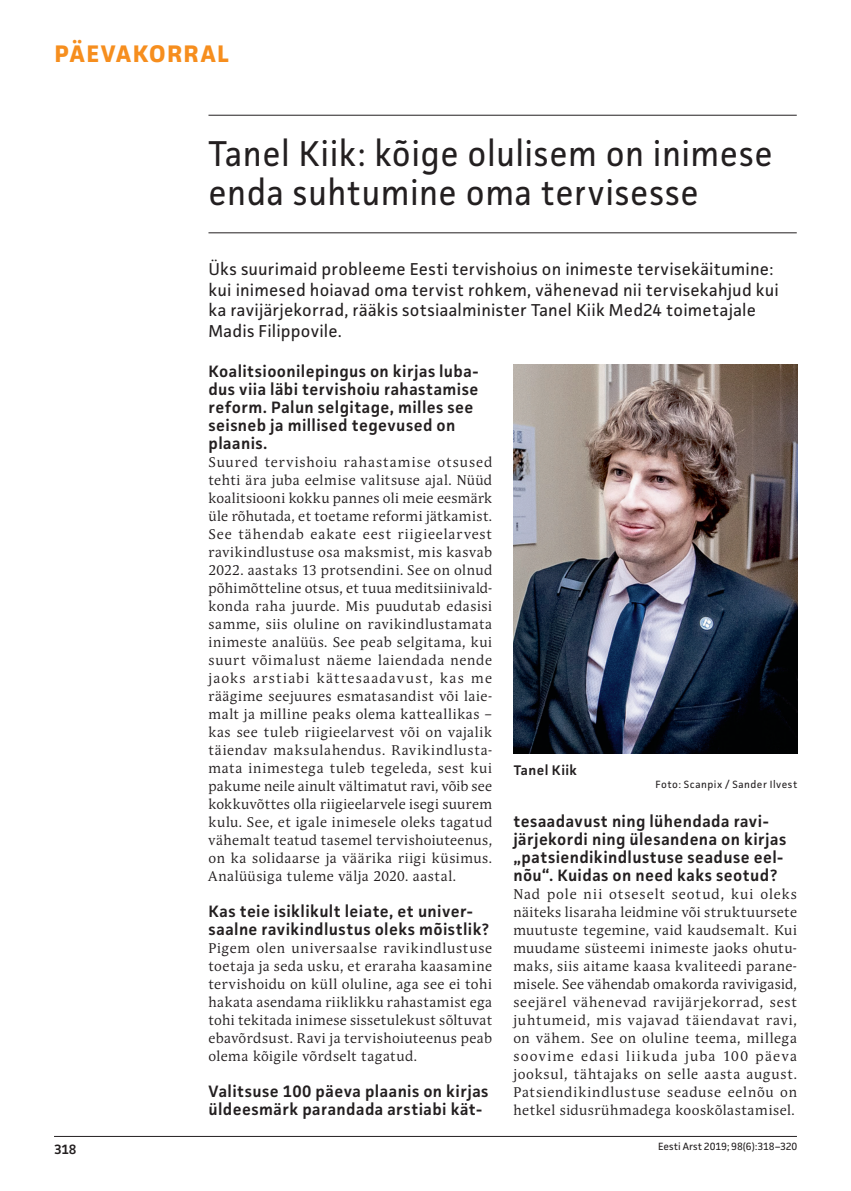
<style>
.page{position:relative;width:851px;height:1191px;background:#fff}
.page>*{position:absolute;margin:0;border:0;box-sizing:border-box;transform-origin:0 0}
.t1{font:36px/39px "Facit";letter-spacing:.015em;color:#231f20;scale:.95 1}
.t2{font:700 24px "Facit";color:#f68e1e}
.t3{font:17.25px/20.7px "Facit";letter-spacing:.01em;color:#231f20}
.t4{font:600 16.5px/18px "Facit";letter-spacing:.025em;color:#231f20}
.t5{font:13.95px/18px "Andulka Book Pro";letter-spacing:.04em;color:#231f20;text-align:justify}
.t6{font:600 13.95px "Facit";letter-spacing:.03em;color:#231f20}
.t7{font:600 13.5px "Facit";color:#231f20}
.t8{font:10.5px "Facit";letter-spacing:-.005em;color:#231f20}
.t9{font:10.5px "Facit";letter-spacing:.04em;color:#231f20}
</style>
<div class="page">
<hr style="left:54px;top:1136px;width:742px;height:1px;background:#231f20">
<img style="left:513px;top:364px;width:284px;height:389px">
<hr style="left:208px;top:115px;width:588px;height:1px;background:#231f20">
<hr style="left:208px;top:232px;width:588px;height:1px;background:#231f20">
<h2 class="t2" style="left:55px;top:39px;width:32px">PÄEVAKO</h2>
<h2 class="t2" style="left:167px;top:39px;width:49px">RRAL</h2>
<h1 class="t1" style="left:208px;top:133px;width:595px">Tanel Kiik: kõige olulisem on inimese enda suhtumine oma tervisesse</h1>
<p class="t3" style="left:208px;top:258px;width:572px">Üks suurimaid probleeme Eesti tervishoius on inimeste tervisekäitumine: kui inimesed hoiavad oma tervist rohkem, vähenevad nii tervisekahjud kui ka ravijärjekorrad, rääkis sotsiaalminister Tanel Kiik Med24 toimetajale Madis Filippovile.</p>
<p class="t7" style="left:54px;top:1140px;width:24px">318</p>
<p class="t4" style="left:208px;top:361px;width:271px">Koalitsioonilepingus on kirjas luba&shy;dus viia läbi tervishoiu rahastamise reform. Palun selgitage, milles see seisneb ja millised tegevused on plaanis.</p>
<p class="t5" style="left:208px;top:453px;width:285px">Suured tervishoiu rahastamise otsused tehti ära juba eelmise valitsuse ajal. Nüüd koalitsiooni kokku pannes oli meie eesmärk üle rõhutada, et toetame reformi jätkamist.<br>See tähendab eakate eest riigieelarvest ravikindlustuse osa maksmist, mis kasvab 2022. aastaks 13 protsendini. See on olnud põhimõtteline otsus, et tuua meditsiinivald&shy;konda raha juurde. Mis puudutab edasisi samme, siis oluline on ravikindlustamata inimeste analüüs. See peab selgitama, kui suurt võimalust näeme laiendada nende jaoks arstiabi kättesaadavust, kas me räägime seejuures esmatasandist või laie&shy;malt ja milline peaks olema katteallikas – kas see tuleb riigieelarvest või on vajalik täiendav maksulahendus. Ravikindlusta&shy;mata inimestega tuleb tegeleda, sest kui pakume neile ainult vältimatut ravi, võib see kokkuvõttes olla riigieelarvele isegi suurem kulu. See, et igale inimesele oleks tagatud vähemalt teatud tasemel tervishoiuteenus, on ka solidaarse ja väärika riigi küsimus.<br>Analüüsiga tuleme välja 2020. aastal.</p>
<p class="t4" style="left:208px;top:901px;width:282px">Kas teie isiklikult leiate, et univer&shy;saalne ravikindlustus oleks mõistlik?</p>
<p class="t5" style="left:208px;top:939px;width:285px">Pigem olen universaalse ravikindlustuse toetaja ja seda usku, et eraraha kaasamine tervishoidu on küll oluline, aga see ei tohi hakata asendama riiklikku rahastamist ega tohi tekitada inimese sissetulekust sõltuvat ebavõrdsust. Ravi ja tervishoiuteenus peab olema kõigile võrdselt tagatud.</p>
<p class="t4" style="left:208px;top:1081px;width:281px">Valitsuse 100 päeva plaanis on kirjas üldeesmärk parandada arstiabi kät-</p>
<p class="t6" style="left:513px;top:761px;width:65px">Tanel Kiik</p>
<p class="t9" style="left:655px;top:777px;width:143px">Foto: Scanpix / Sander Ilvest</p>
<p class="t4" style="left:513px;top:812px;width:274px">tesaadavust ning lühendada ravi&shy;järjekordi ning ülesandena on kirjas „patsiendikindlustuse seaduse eel&shy;nõu“. Kuidas on need kaks seotud?</p>
<p class="t5" style="left:513px;top:885px;width:285px">Nad pole nii otseselt seotud, kui oleks näiteks lisaraha leidmine või struktuursete muutuste tegemine, vaid kaudsemalt. Kui muudame süsteemi inimeste jaoks ohutu&shy;maks, siis aitame kaasa kvaliteedi parane&shy;misele. See vähendab omakorda ravivigasid, seejärel vähenevad ravijärjekorrad, sest juhtumeid, mis vajavad täiendavat ravi, on vähem. See on oluline teema, millega soovime edasi liikuda juba 100 päeva jooksul, tähtajaks on selle aasta august.<br>Patsiendikindlustuse seaduse eelnõu on hetkel sidusrühmadega kooskõlastamisel.</p>
<p class="t8" style="left:658px;top:1139px;width:140px">Eesti Arst 2019; 98(6):318–320</p>
</div>
